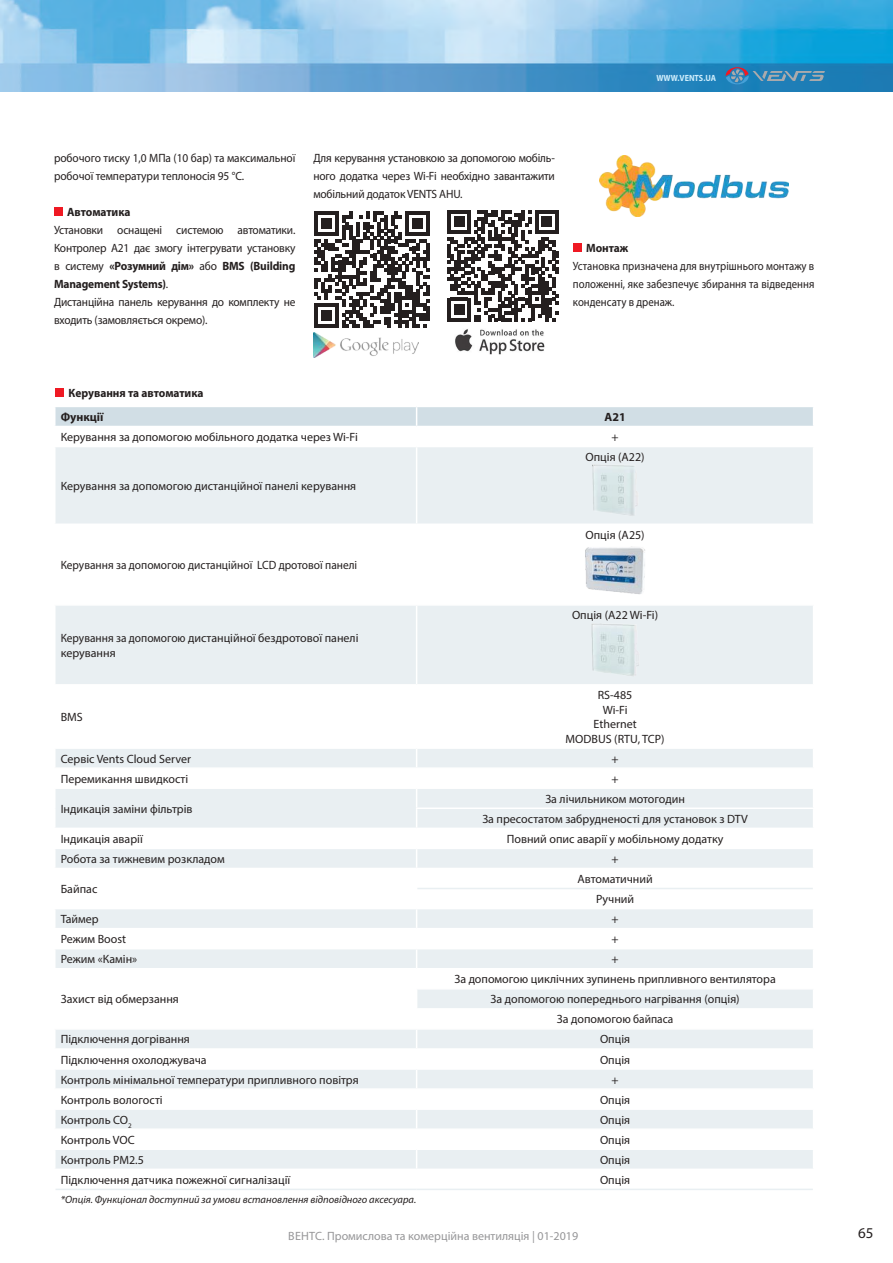
<style>
.page{position:relative;width:893px;height:1263px;background:#fff}
.page>*{position:absolute;margin:0;border:0;box-sizing:border-box;transform-origin:0 0}
.t1{font:15px "Myriad Pro";color:#241f1f}
.t2{font:12px/20.1px "Myriad Pro";color:#241f1f;text-align:center}
.t3{font:12px/18px "Myriad Pro";color:#241f1f;scale:.95 1}
.t4{font:12px/18px "Myriad Pro";color:#241f1f;text-align:justify;scale:.9 1}
.t5{font:12px "Myriad Pro";color:#969698}
.t6{font:700 12px/23.7px "Myriad Pro";color:#241f1f;scale:.95 1}
.t7{font:700 12px "Myriad Pro";color:#241f1f}
.t8{font:italic 10.5px "Myriad Pro";color:#241f1f}
.t9{font:700 9px "Myriad Pro";color:#cdedfc;scale:.9 1}
.s1{font-weight:700}
</style>
<div class="page">
<img style="left:0;top:0;width:893px;height:91px">
<svg style="left:726px;top:67px;width:99px;height:17px;background:#4585b0"></svg>
<div style="left:56px;top:389px;width:8px;height:8px;background:#ef1923"></div>
<div style="left:56px;top:447px;width:757px;height:76px;background:#e9eff2"></div>
<svg style="left:56px;top:606px;width:757px;height:562px;fill:#ebf0f3"></svg>
<div style="left:55px;top:407px;width:758px;height:19px;background:#d1dee5"></div>
<hr style="left:416px;top:447px;width:1px;height:76px;background:#fff">
<hr style="left:416px;top:606px;width:1px;height:78px;background:#fff">
<hr style="left:417px;top:868px;width:397px;height:1px;background:#fff">
<hr style="left:417px;top:908px;width:397px;height:1px;background:#fff">
<hr style="left:54px;top:1028px;width:363px;height:2px;background:#fff">
<hr style="left:54px;top:1048px;width:363px;height:2px;background:#fff">
<hr style="left:54px;top:1068px;width:363px;height:2px;background:#fff">
<hr style="left:54px;top:1088px;width:363px;height:2px;background:#fff">
<hr style="left:54px;top:1108px;width:363px;height:2px;background:#fff">
<hr style="left:54px;top:1128px;width:363px;height:2px;background:#fff">
<hr style="left:54px;top:1148px;width:363px;height:2px;background:#fff">
<hr style="left:417px;top:888px;width:396px;height:1px;background:#e9eff2">
<hr style="left:56px;top:1188px;width:361px;height:2px;background:#e9eff2">
<hr style="left:54px;top:684px;width:363px;height:2px;background:#fff">
<hr style="left:54px;top:747px;width:363px;height:2px;background:#fff">
<hr style="left:417px;top:684px;width:397px;height:2px;background:#fff">
<hr style="left:416px;top:686px;width:1px;height:61px;background:#fff">
<hr style="left:417px;top:747px;width:397px;height:2px;background:#fff">
<hr style="left:54px;top:767px;width:363px;height:2px;background:#fff">
<hr style="left:54px;top:787px;width:363px;height:2px;background:#fff">
<hr style="left:417px;top:767px;width:397px;height:2px;background:#fff">
<hr style="left:417px;top:787px;width:397px;height:2px;background:#fff">
<hr style="left:54px;top:827px;width:363px;height:2px;background:#fff">
<hr style="left:54px;top:848px;width:363px;height:1px;background:#fff">
<hr style="left:417px;top:827px;width:397px;height:2px;background:#fff">
<hr style="left:417px;top:848px;width:397px;height:1px;background:#fff">
<hr style="left:54px;top:868px;width:363px;height:1px;background:#fff">
<svg style="left:55px;top:749px;width:1px;height:119px"></svg>
<hr style="left:54px;top:908px;width:363px;height:1px;background:#fff">
<hr style="left:54px;top:928px;width:363px;height:1px;background:#fff">
<svg style="left:55px;top:909px;width:1px;height:59px"></svg>
<hr style="left:54px;top:948px;width:363px;height:1px;background:#fff">
<hr style="left:417px;top:928px;width:397px;height:1px;background:#fff">
<hr style="left:417px;top:948px;width:397px;height:1px;background:#fff">
<hr style="left:416px;top:1008px;width:398px;height:1px;background:#fff">
<hr style="left:417px;top:1028px;width:397px;height:2px;background:#fff">
<hr style="left:54px;top:968px;width:363px;height:1px;background:#fff">
<svg style="left:55px;top:1030px;width:1px;height:160px"></svg>
<hr style="left:417px;top:968px;width:397px;height:1px;background:#fff">
<svg style="left:416px;top:749px;width:1px;height:419px"></svg>
<hr style="left:416px;top:988px;width:398px;height:1px;background:#fff">
<hr style="left:417px;top:1048px;width:397px;height:2px;background:#fff">
<hr style="left:417px;top:1068px;width:397px;height:2px;background:#fff">
<hr style="left:417px;top:1088px;width:397px;height:2px;background:#fff">
<hr style="left:417px;top:1108px;width:397px;height:2px;background:#fff">
<hr style="left:417px;top:1128px;width:397px;height:2px;background:#fff">
<hr style="left:417px;top:1148px;width:397px;height:2px;background:#fff">
<hr style="left:417px;top:1188px;width:396px;height:2px;background:#e9eff2">
<hr style="left:416px;top:807px;width:398px;height:2px;background:#fff">
<img style="left:589px;top:463px;width:53px;height:56px">
<img style="left:585px;top:546px;width:60px;height:48px">
<img style="left:588px;top:622px;width:55px;height:57px">
<div style="left:54px;top:207px;width:9px;height:9px;background:#ef1923"></div>
<svg style="left:447px;top:210px;width:112px;height:111px"></svg>
<img style="left:455px;top:329px;width:90px;height:25px">
<svg style="left:314px;top:212px;width:116px;height:116px"></svg>
<hr style="left:426px;top:306px;width:4px;height:15px;background:#241f1f">
<img style="left:313px;top:333px;width:105px;height:24px">
<img style="left:599px;top:156px;width:189px;height:60px">
<div style="left:573px;top:243px;width:8px;height:9px;background:#ef1923"></div>
<p class="t9" style="left:656px;top:72px;width:68px">WWW.VENTS.UA</p>
<p class="t3" style="left:54px;top:149px;width:256px">робочого тиску 1,0 МПа (10 бар) та максимальної робочої температури теплоносія 95 °С.</p>
<p class="t6" style="left:67px;top:200px;width:68px">Автоматика</p>
<p class="t3" style="left:54px;top:221px;width:256px">Установки оснащені системою автоматики.<br>Контролер А21 дає змогу інтегрувати установку в систему <span class="s1">«Розумний дім»</span> або <span class="s1">BMS (Building Management Systems)</span>.<br>Дистанційна панель керування до комплекту не входить (замовляється окремо).</p>
<p class="t3" style="left:313px;top:149px;width:256px;text-align:justify">Для керування установкою за допомогою мобіль&shy;ного додатка через Wi-Fi необхідно завантажити мобільний додаток VENTS AHU.</p>
<p class="t6" style="left:586px;top:236px;width:46px">Монтаж</p>
<p class="t4" style="left:573px;top:257px;width:270px">Установка призначена для внутрішнього монтажу в положенні, яке забезпечує збирання та відведення конденсату в дренаж.</p>
<p class="t6" style="left:61px;top:381px;width:152px;text-indent:8px">Керування та автоматика<br>Функції</p>
<p class="t7" style="left:604px;top:409px;width:23px">A21</p>
<p class="t2" style="left:61px;top:427px;width:299px">Керування за допомогою мобільного додатка через Wi-Fi</p>
<p class="t2" style="left:611px;top:427px;width:9px">+</p>
<p class="t2" style="left:61px;top:476px;width:297px">Керування за допомогою дистанційної панелі керування</p>
<p class="t2" style="left:585px;top:447px;width:61px">Опція (А22)</p>
<p class="t3" style="left:61px;top:556px;width:314px">Керування за допомогою дистанційної LCD дротової панелі</p>
<p class="t3" style="left:61px;top:631px;width:315px;line-height:14.4px">Керування за допомогою дистанційної бездротової панелі керування</p>
<p class="t2" style="left:61px;top:707px;width:24px">BMS</p>
<p class="t2" style="left:585px;top:524px;width:61px">Опція (А25)</p>
<p class="t2" style="left:572px;top:605px;width:88px">Опція (А22 Wi-Fi)</p>
<p class="t2" style="left:566px;top:688px;width:100px;line-height:14.4px">RS-485<br>Wi-Fi<br>Ethernet<br>MODBUS (RTU, TCP)</p>
<p class="t2" style="left:61px;top:748px;width:132px">Сервіс Vents Cloud Server</p>
<p class="t2" style="left:612px;top:748px;width:9px">+</p>
<p class="t2" style="left:61px;top:768px;width:129px">Перемикання швидкості</p>
<p class="t2" style="left:612px;top:768px;width:9px">+</p>
<p class="t2" style="left:61px;top:798px;width:133px">Індикація заміни фільтрів</p>
<p class="t2" style="left:482px;top:788px;width:267px">За лічильником мотогодин<br>За пресостатом забрудненості для установок з DTV</p>
<p class="t2" style="left:61px;top:828px;width:84px">Індикація аварії</p>
<p class="t2" style="left:507px;top:828px;width:218px">Повний опис аварії у мобільному додатку</p>
<p class="t2" style="left:61px;top:849px;width:166px">Робота за тижневим розкладом</p>
<p class="t2" style="left:612px;top:849px;width:9px">+</p>
<p class="t2" style="left:61px;top:879px;width:38px">Байпас</p>
<p class="t2" style="left:577px;top:869px;width:77px">Автоматичний<br>Ручний</p>
<p class="t2" style="left:61px;top:909px;width:39px">Таймер</p>
<p class="t2" style="left:612px;top:909px;width:9px">+</p>
<p class="t2" style="left:61px;top:929px;width:67px">Режим Boost</p>
<p class="t2" style="left:612px;top:929px;width:9px">+</p>
<p class="t2" style="left:61px;top:949px;width:78px">Режим «Камін»</p>
<p class="t2" style="left:612px;top:949px;width:9px">+</p>
<p class="t2" style="left:61px;top:989px;width:120px">Захист від обмерзання</p>
<p class="t2" style="left:454px;top:969px;width:323px">За допомогою циклічних зупинень припливного вентилятора<br>За допомогою попереднього нагрівання (опція)<br>За допомогою байпаса</p>
<p class="t2" style="left:61px;top:1029px;width:131px">Підключення догрівання</p>
<p class="t2" style="left:600px;top:1029px;width:32px">Опція</p>
<p class="t2" style="left:61px;top:1049px;width:147px">Підключення охолоджувача</p>
<p class="t2" style="left:600px;top:1049px;width:32px">Опція</p>
<p class="t2" style="left:61px;top:1069px;width:299px">Контроль мінімальної температури припливного повітря</p>
<p class="t2" style="left:611px;top:1069px;width:9px">+</p>
<p class="t2" style="left:61px;top:1089px;width:103px">Контроль вологості</p>
<p class="t2" style="left:600px;top:1089px;width:32px">Опція</p>
<p class="t2" style="left:61px;top:1109px;width:73px">Контроль CO<sub>2</sub></p>
<p class="t2" style="left:600px;top:1109px;width:32px">Опція</p>
<p class="t2" style="left:61px;top:1129px;width:75px">Контроль VOC</p>
<p class="t2" style="left:600px;top:1129px;width:32px">Опція</p>
<p class="t2" style="left:61px;top:1149px;width:85px">Контроль PM2.5</p>
<p class="t2" style="left:600px;top:1149px;width:32px">Опція</p>
<p class="t2" style="left:61px;top:1169px;width:231px">Підключення датчика пожежної сигналізації</p>
<p class="t2" style="left:600px;top:1169px;width:32px">Опція</p>
<p class="t8" style="left:61px;top:1193px;width:357px">*Опція. Функціонал доступний за умови встановлення відповідного аксесуара.</p>
<p class="t5" style="left:288px;top:1229px;width:291px">ВЕНТС. Промислова та комерційна вентиляція | 01-2019</p>
<p class="t1" style="left:858px;top:1224px;width:17px">65</p>
</div>
